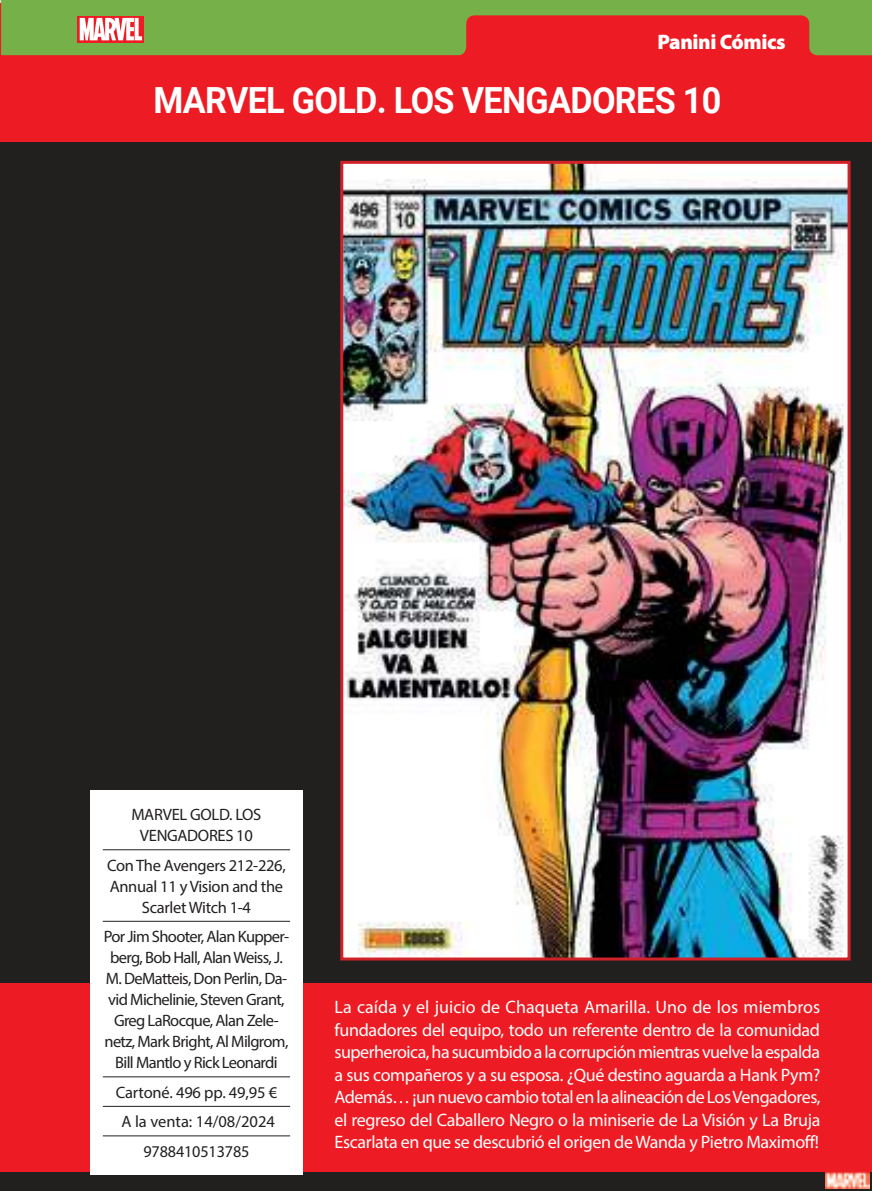
<style>
.page{position:relative;width:872px;height:1191px;background:#fff}
.page>*{position:absolute;margin:0;border:0;box-sizing:border-box;transform-origin:0 0}
.t1{font:700 36px "Roboto";letter-spacing:-.02em;color:#fff;scale:.95 1}
.t2{font:900 21px "Myriad Pro";letter-spacing:-.02em;color:#fff}
.t3{font:18px/22.5px "Myriad Pro";letter-spacing:-.02em;color:#fff;text-align:justify}
.t4{font:16.5px/21px "Myriad Pro";letter-spacing:-.04em;color:#221f1f;text-align:center}
.t5{font:16.5px/21px "Myriad Pro";letter-spacing:-.02em;color:#221f1f;text-align:center}
.t6{font:16.5px/29.5px "Myriad Pro";letter-spacing:-.01em;color:#221f1f;text-align:center}
</style>
<div class="page">
<div style="left:0;top:133px;width:872px;height:1058px;background:#221f1f"></div>
<hr style="left:0;top:3px;width:1px;height:138px;background:#ed1c24">
<div style="left:1px;top:3px;width:871px;height:138px;background:#ed1c24"></div>
<svg style="left:1px;top:0;width:871px;height:56px;fill:#75b049"></svg>
<div style="left:0;top:982px;width:872px;height:189px;background:#ed1c24"></div>
<div style="left:90px;top:790px;width:213px;height:384px;background:#fff"></div>
<hr style="left:103px;top:849px;width:187px;height:1px;background:#221f1f">
<hr style="left:103px;top:921px;width:187px;height:1px;background:#221f1f">
<hr style="left:103px;top:1076px;width:187px;height:1px;background:#221f1f">
<hr style="left:103px;top:1106px;width:187px;height:1px;background:#221f1f">
<hr style="left:103px;top:1135px;width:187px;height:1px;background:#221f1f">
<svg style="left:78px;top:16px;width:66px;height:27px"></svg>
<svg style="left:80px;top:18px;width:62px;height:22px"></svg>
<img style="left:825px;top:1171px;width:45px;height:18px">
<img style="left:344px;top:165px;width:502px;height:791px">
<div style="left:340px;top:161px;width:510px;height:799px;border:3px solid #d12229"></div>
<p class="t2" style="left:657px;top:34px;width:130px">Panini Cómics</p>
<h1 class="t1" style="left:78px;top:89px;width:171px">IMPERIO –</h1>
<h1 class="t1" style="left:291px;top:89px;width:530px">DÍA ESPUÉS: LOS VENGADORES</h1>
<h1 class="t1" style="left:153px;top:86px;width:599px">MARVEL GOLD. LOS VENGADORES 10</h1>
<p class="t5" style="left:131px;top:804px;width:131px">MARVEL GOLD. LOS<br>VENGADORES 10</p>
<p class="t5" style="left:107px;top:855px;width:180px">Con The Avengers 212-226,<br>Annual 11 y Vision and the<br>Scarlet Witch 1-4</p>
<p class="t4" style="left:104px;top:926px;width:187px">Por Jim Shooter, Alan Kupper&shy;berg, Bob Hall, Alan Weiss, J.<br>M. DeMatteis, Don Perlin, Da&shy;vid Michelinie, Steven Grant,<br>Greg LaRocque, Alan Zele&shy;netz, Mark Bright, Al Milgrom,<br>Bill Mantlo y Rick Leonardi</p>
<p class="t6" style="left:116px;top:1078px;width:163px">Cartoné. 496 pp. 49,95 €<br>A la venta: 14/08/2024<br>9788410513785</p>
<p class="t3" style="left:334px;top:996px;width:487px">La caída y el juicio de Chaqueta Amarilla. Uno de los miembros fundadores del equipo, todo un referente dentro de la comunidad superheroica, ha sucumbido a la corrupción mientras vuelve la espalda a sus compañeros y a su esposa. ¿Qué destino aguarda a Hank Pym?<br>Además… ¡un nuevo cambio total en la alineación de Los Vengadores, el regreso del Caballero Negro o la miniserie de La Visión y La Bruja Escarlata en que se descubrió el origen de Wanda y Pietro Maximoff!</p>
</div>
